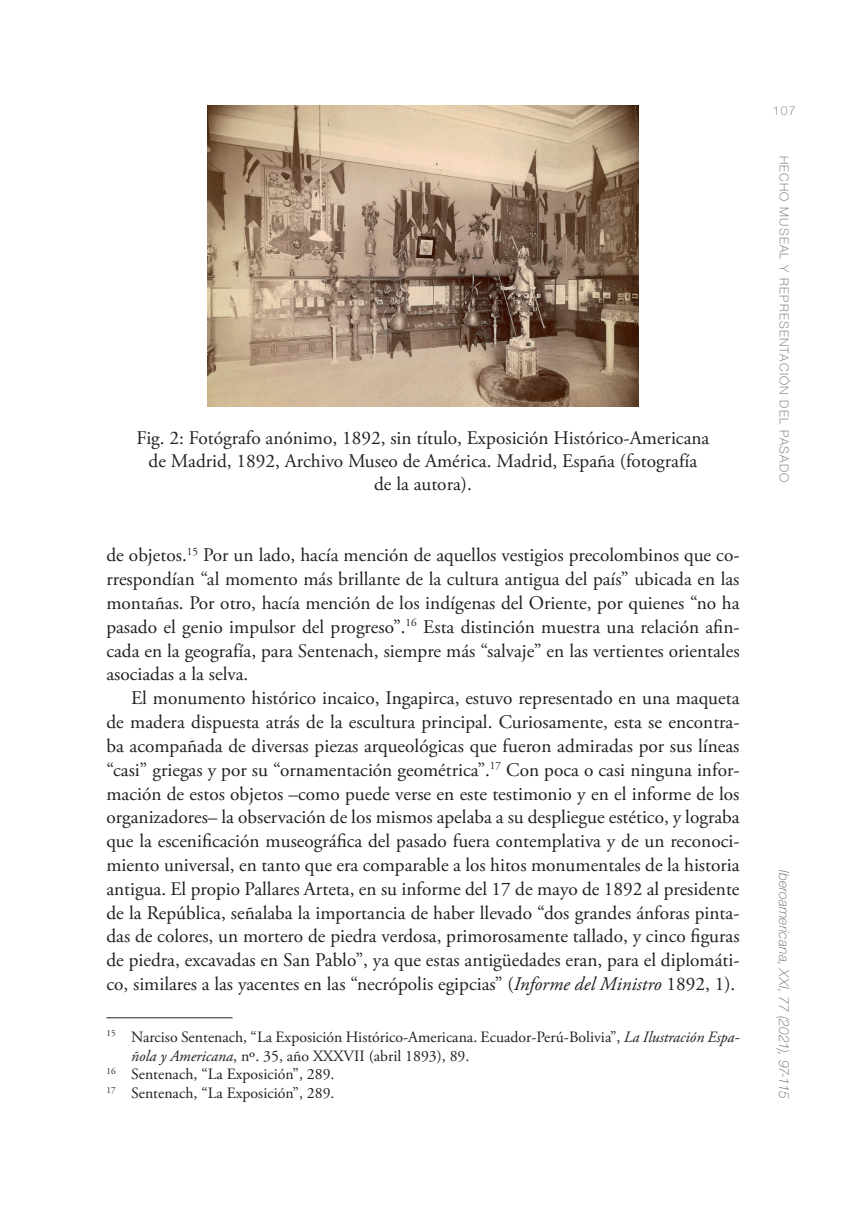
<style>
.page{position:relative;width:845px;height:1210px;background:#fff}
.page>*{position:absolute;margin:0;border:0;box-sizing:border-box;transform-origin:0 0}
.pie-imagen{font:19.25px/23.8px "Adobe Garamond Pro";color:#231f20;text-align:justify}
.nota-pie{font:15.75px/18.9px "Adobe Garamond Pro";color:#231f20}
.t1{font:italic 100 14px "Helvetica Neue LT Std";letter-spacing:.01em;color:#636366}
.t2{font:100 12.25px "Helvetica Neue LT Std";letter-spacing:.1em;color:#636366}
.s1{font-style:italic}
</style>
<div class="page">
<hr style="left:106px;top:1017px;width:126px;height:1px;background:#231f20">
<img style="left:207px;top:106px;width:431px;height:300px">
<p class="pie-imagen" style="left:136px;top:427px;width:574px;line-height:23.1px;text-align:center">Fig. 2: Fotógrafo anónimo, 1892, sin título, Exposición Histórico-Americana de Madrid, 1892, Archivo Museo de América. Madrid, España (fotografía<br>de la autora).</p>
<p class="pie-imagen" style="left:106px;top:544px;width:634px">de objetos.<sup>15</sup> Por un lado, hacía mención de aquellos vestigios precolombinos que co&shy;rrespondían “al momento más brillante de la cultura antigua del país” ubicada en las montañas. Por otro, hacía mención de los indígenas del Oriente, por quienes “no ha pasado el genio impulsor del progreso”.<sup>16</sup> Esta distinción muestra una relación afin&shy;cada en la geografía, para Sentenach, siempre más “salvaje” en las vertientes orientales asociadas a la selva.</p>
<p class="pie-imagen" style="left:106px;top:687px;width:634px;text-indent:25px">El monumento histórico incaico, Ingapirca, estuvo representado en una maqueta de madera dispuesta atrás de la escultura principal. Curiosamente, esta se encontra&shy;ba acompañada de diversas piezas arqueológicas que fueron admiradas por sus líneas “casi” griegas y por su “ornamentación geométrica”.<sup>17</sup> Con poca o casi ninguna infor&shy;mación de estos objetos –como puede verse en este testimonio y en el informe de los organizadores– la observación de los mismos apelaba a su despliegue estético, y lograba que la escenificación museográfica del pasado fuera contemplativa y de un reconoci&shy;miento universal, en tanto que era comparable a los hitos monumentales de la historia antigua. El propio Pallares Arteta, en su informe del 17 de mayo de 1892 al presidente de la República, señalaba la importancia de haber llevado “dos grandes ánforas pinta&shy;das de colores, un mortero de piedra verdosa, primorosamente tallado, y cinco figuras de piedra, excavadas en San Pablo”, ya que estas antigüedades eran, para el diplomáti&shy;co, similares a las yacentes en las “necrópolis egipcias” (<span class="s1">Informe del Ministro</span> 1892, 1).</p>
<p class="nota-pie" style="left:131px;top:1027px;width:609px;text-indent:-25px"><sup>15</sup> Narciso Sentenach, “La Exposición Histórico-Americana. Ecuador-Perú-Bolivia”, <span class="s1">La Ilustración Espa&shy;ñola y Americana</span>, nº. 35, año XXXVII (abril 1893), 89.</p>
<p class="nota-pie" style="left:106px;top:1065px;width:229px"><sup>16</sup> Sentenach, “La Exposición”, 289.</p>
<p class="nota-pie" style="left:106px;top:1084px;width:229px"><sup>17</sup> Sentenach, “La Exposición”, 289.</p>
<p class="t2" style="left:772px;top:103px;width:24px">107</p>
<p class="t2" style="left:790px;top:155px;width:328px;rotate:90deg">HECHO MUSEAL Y REPRESENTACIÓN DEL PASADO</p>
<p class="t1" style="left:791px;top:869px;width:230px;rotate:90deg">Iberoamericana, XXI, 77 (2021), 97-115</p>
</div>
